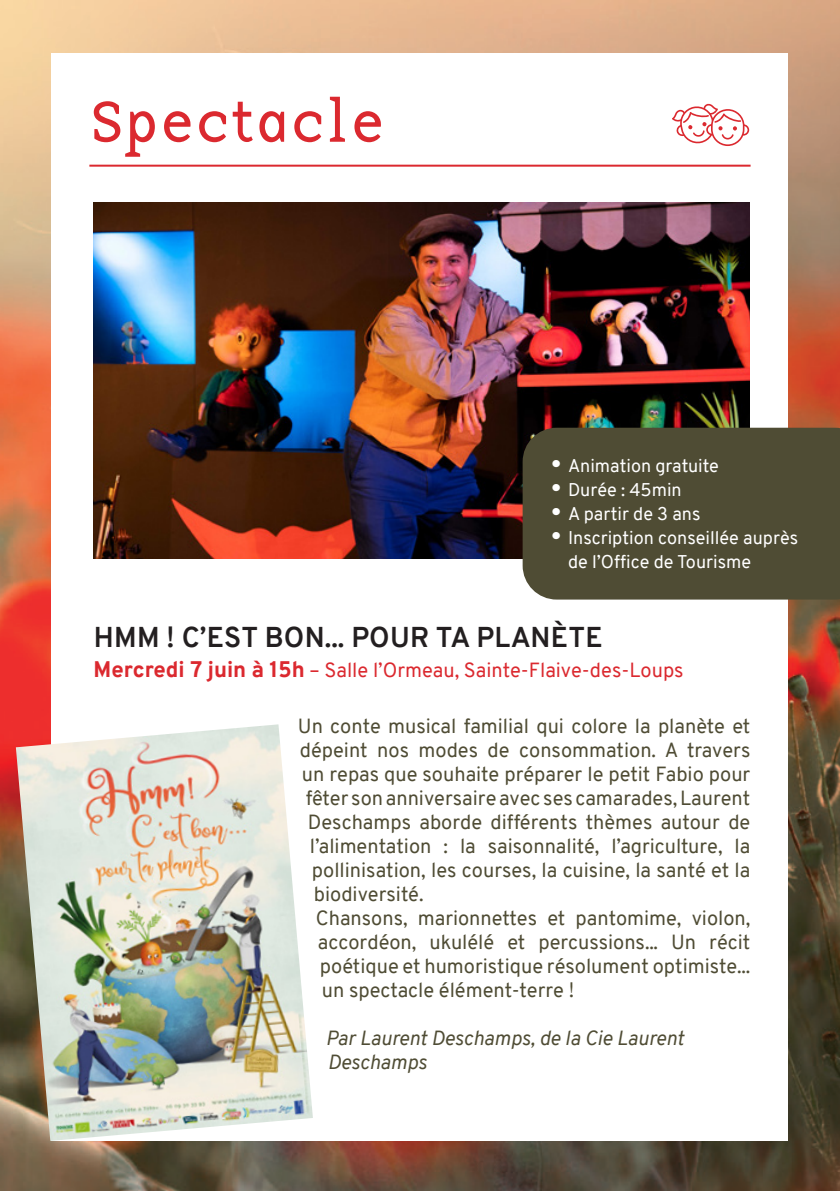
<style>
.page{position:relative;width:840px;height:1191px;background:#fff}
.page>*{position:absolute;margin:0;border:0;box-sizing:border-box;transform-origin:0 0}
.t1{font:60px "Base 12 Serif OT";color:#db292f}
.t2{font:700 28px "Overpass";letter-spacing:.01em;color:#231f20}
.t3{font:20px/24px "Overpass";color:#4f4c34;text-align:justify}
.t4{font:20px "Overpass";color:#db292f}
.t5{font:italic 20px/24px "Overpass";color:#4f4c34}
.t6{font:18px/24px "Overpass";color:#fff}
.s1{font-weight:900;font-size:24px}
.s2{font-weight:800;font-size:22px}
</style>
<div class="page">
<img style="left:0;top:0;width:839px;height:1191px">
<div style="left:52px;top:53px;width:735px;height:1087px;background:#fff"></div>
<hr style="left:89px;top:165px;width:661px;height:2px;background:#db292f">
<img style="left:94px;top:203px;width:654px;height:355px">
<div style="left:522px;top:428px;width:317px;height:171px;background:#4f4c34"></div>
<img style="left:16px;top:724px;width:297px;height:417px">
<svg style="left:672px;top:103px;width:76px;height:43px"></svg>
<p class="t1" style="left:89px;top:85px;width:297px">Spectacle</p>
<p class="t6" style="left:550px;top:454px;width:169px"><span class="s1">•</span> Animation gratuite</p>
<p class="t6" style="left:550px;top:478px;width:132px"><span class="s1">•</span> Durée : 45min</p>
<p class="t6" style="left:550px;top:502px;width:151px"><span class="s1">•</span> A partir de 3 ans</p>
<p class="t6" style="left:567px;top:526px;width:231px;text-indent:-17px"><span class="s1">•</span> Inscription conseillée auprès de l’Office de Tourisme</p>
<p class="t2" style="left:94px;top:617px;width:510px">HMM ! C’EST BON... POUR TA PLANÈTE</p>
<p class="t4" style="left:94px;top:656px;width:591px"><span class="s2">Mercredi 7 juin à 15h</span> – Salle l’Ormeau, Sainte-Flaive-des-Loups</p>
<p class="t3" style="left:298px;top:714px;width:454px">Un conte musical familial qui colore la planète et</p>
<p class="t3" style="left:300px;top:738px;width:452px">dépeint nos modes de consommation. A travers</p>
<p class="t3" style="left:302px;top:762px;width:450px">un repas que souhaite préparer le petit Fabio pour</p>
<p class="t3" style="left:306px;top:786px;width:445px">fêter son anniversaire avec ses camarades, Laurent</p>
<p class="t3" style="left:308px;top:810px;width:444px">Deschamps aborde différents thèmes autour de</p>
<p class="t3" style="left:310px;top:834px;width:441px">l’alimentation : la saisonnalité, l’agriculture, la</p>
<p class="t3" style="left:312px;top:858px;width:440px">pollinisation, les courses, la cuisine, la santé et la</p>
<p class="t3" style="left:314px;top:882px;width:111px">biodiversité.</p>
<p class="t3" style="left:316px;top:906px;width:436px">Chansons, marionnettes et pantomime, violon, accordéon, ukulélé et percussions... Un récit poétique et humoristique résolument optimiste... un spectacle élément-terre !</p>
<p class="t5" style="left:326px;top:1026px;width:359px">Par Laurent Deschamps, de la Cie Laurent<br>Deschamps</p>
</div>
